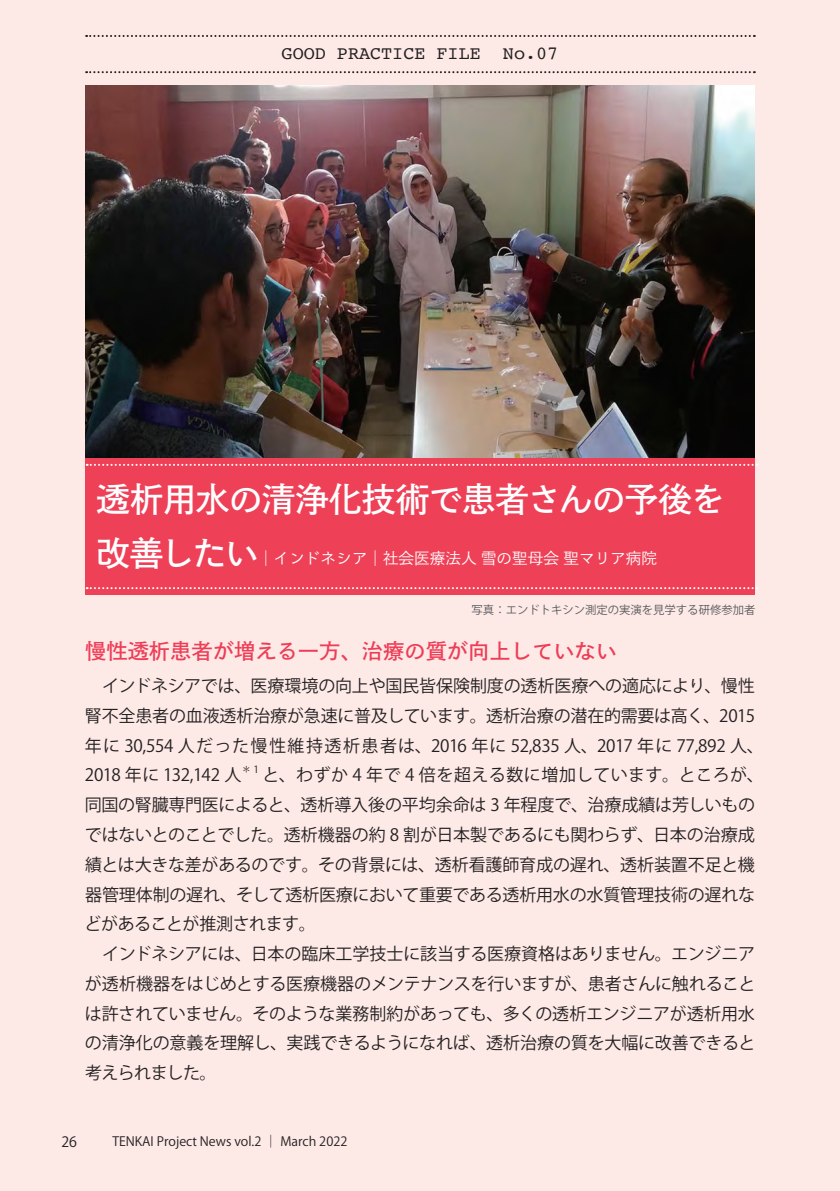
<style>
.page{position:relative;width:840px;height:1191px;background:#fff}
.page>*{position:absolute;margin:0;border:0;box-sizing:border-box;transform-origin:0 0}
.t1{font:34px "Toppan Bunkyu Gothic Pr 6 N DB";letter-spacing:-.025em;color:#fff}
.t2{font:21.2px "Toppan Bunkyu Gothic Pr 6 N DB";color:#ee3d56}
.t3{font:18.4px "Courier";color:#231f20}
.t4{font:17px/29.8px "Koz Go Pr 6 N";letter-spacing:-.015em;color:#231f20}
.t5{font:15.6px "Toppan Bunkyu Gothic Pr 6 N R";color:#fff}
.t6{font:14.2px "Koz Go Pr 6 N";color:#231f20}
.t7{font:12.8px "Koz Go Pr 6 N";color:#231f20}
.t8{font:11.4px "Koz Go Pr 6 N";color:#57585a}
.t9{font:10px "Koz Go Pr 6 N";color:#231f20}
.s1{font-family:"Toppan Bunkyu Gothic Pr 6 N DB";font-size:34px}
</style>
<div class="page">
<div style="left:0;top:0;width:839px;height:1191px;background:#fdeae7"></div>
<img style="left:86px;top:85px;width:668px;height:373px">
<div style="left:86px;top:458px;width:668px;height:136px;background:#ee4158"></div>
<svg style="left:86px;top:35px;width:668px;height:2px"></svg>
<svg style="left:86px;top:71px;width:668px;height:2px"></svg>
<svg style="left:87px;top:587px;width:670px;height:2px"></svg>
<svg style="left:87px;top:464px;width:670px;height:2px"></svg>
<p class="t3" style="left:281px;top:39px;width:278px">GOOD PRACTICE FILE No.07</p>
<h1 class="t1" style="left:96px;top:481px;width:629px">透析用水の清浄化技術で患者さんの予後を</h1>
<p class="t5" style="left:96px;top:549px;width:562px"><span class="s1">改善したい</span>｜インドネシア｜社会医療法人 雪の聖母会 聖マリア病院</p>
<p class="t8" style="left:471px;top:604px;width:285px">写真：エンドトキシン測定の実演を見学する研修参加者</p>
<p class="t2" style="left:85px;top:639px;width:533px">慢性透析患者が増える一方、治療の質が向上していない</p>
<p class="t4" style="left:85px;top:671px;width:680px">　インドネシアでは、医療環境の向上や国民皆保険制度の透析医療への適応により、慢性腎不全患者の血液透析治療が急速に普及しています。透析治療の潜在的需要は高く、2015年に 30,554 人だった慢性維持透析患者は、2016 年に 52,835 人、2017 年に 77,892 人、2018 年に 132,142 人</p>
<p class="t9" style="left:241px;top:763px;width:19px">＊1</p>
<p class="t4" style="left:85px;top:760px;width:680px;text-indent:178px">と、わずか 4 年で 4 倍を超える数に増加しています。ところが、同国の腎臓専門医によると、透析導入後の平均余命は 3 年程度で、治療成績は芳しいものではないとのことでした。透析機器の約 8 割が日本製であるにも関わらず、日本の治療成績とは大きな差があるのです。その背景には、透析看護師育成の遅れ、透析装置不足と機器管理体制の遅れ、そして透析医療において重要である透析用水の水質管理技術の遅れなどがあることが推測されます。<br>　インドネシアには、日本の臨床工学技士に該当する医療資格はありません。エンジニアが透析機器をはじめとする医療機器のメンテナンスを行いますが、患者さんに触れることは許されていません。そのような業務制約があっても、多くの透析エンジニアが透析用水の清浄化の意義を理解し、実践できるようになれば、透析治療の質を大幅に改善できると考えられました。</p>
<p class="t6" style="left:61px;top:1133px;width:17px">26</p>
<p class="t7" style="left:112px;top:1133px;width:236px">TENKAI Project News vol.2 ｜ March 2022</p>
</div>
